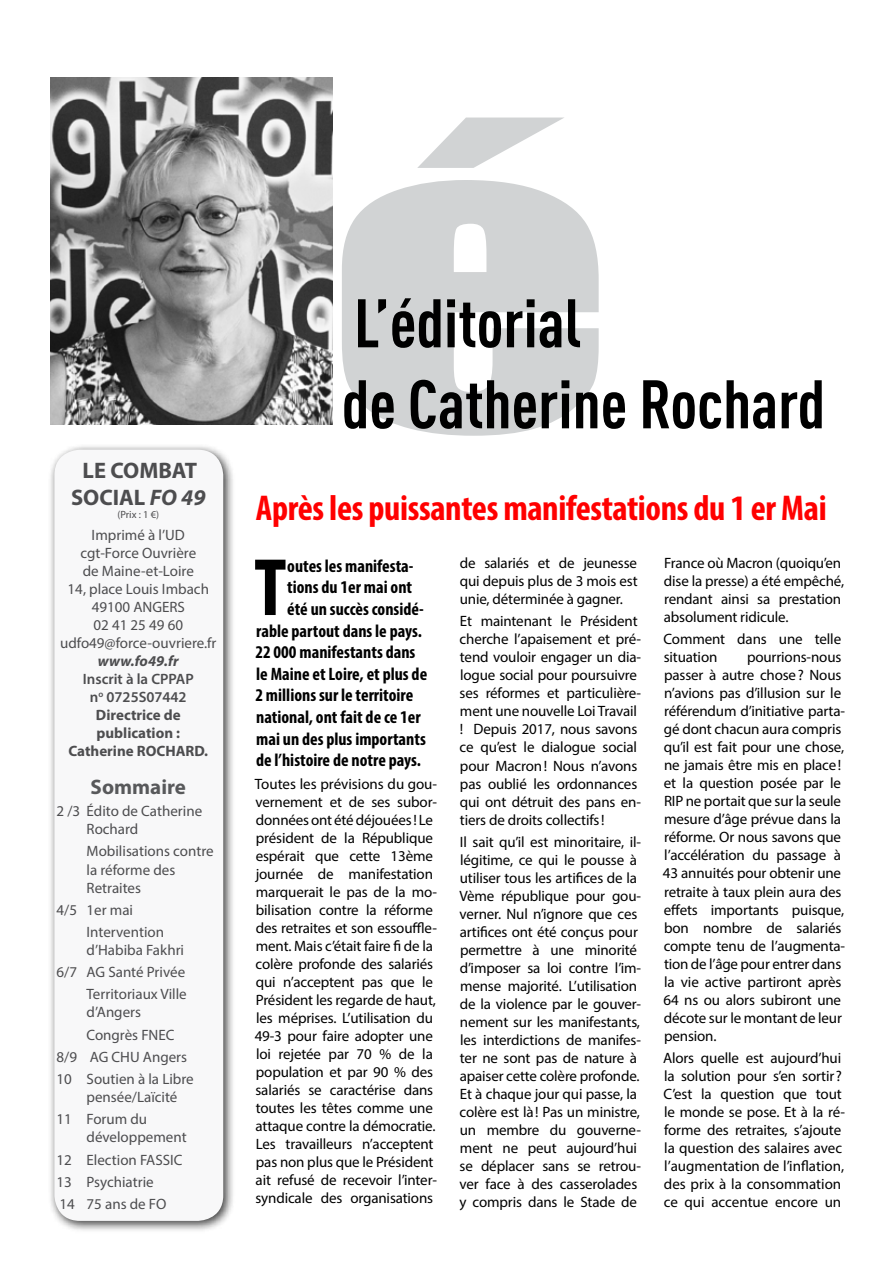
<style>
.page{position:relative;width:893px;height:1263px;background:#fff}
.page>*{position:absolute;margin:0;border:0;box-sizing:border-box;transform-origin:0 0}
.t1{font:700 condensed 82.05px "Myriad Pro";color:#000}
.t2{font:700 condensed 67.5px/81px "DIN Pro";color:#000}
.t3{font:700 condensed 36px "Myriad Pro";letter-spacing:-.01em;color:#f00}
.t4{font:700 22.5px/27px "Myriad Pro";color:#4d4d4f;text-align:center}
.t5{font:700 21px "Myriad Pro";color:#58595b}
.t6{font:700 condensed 18px "Myriad Pro";color:#000}
.t7{font:15px/18px "Myriad Pro";letter-spacing:-.01em;color:#000}
.t8{font:15px/18px "Myriad Pro";color:#4d4d4f}
.t9{font:700 15px/18px "Myriad Pro";color:#4d4d4f;text-align:center}
.t10{font:italic 700 15px "Myriad Pro";color:#4d4d4f}
.t11{font:10.5px "Myriad Pro";color:#4d4d4f}
.s1{font-style:italic}
.s2{font-weight:600}
</style>
<div class="page">
<svg style="left:342px;top:118px;width:257px;height:318px;fill:#d1d3d4"></svg>
<img style="left:51px;top:78px;width:281px;height:346px">
<div style="left:48px;top:444px;width:188px;height:789px;background:#000;opacity:.75"></div>
<div style="left:54px;top:450px;width:169px;height:771px;background:#f8f8f9;border-radius:26px"></div>
<h3 class="t4" style="left:71px;top:456px;width:136px">LE COMBAT<br>SOCIAL <span class="s1">FO 49</span></h3>
<p class="t11" style="left:117px;top:508px;width:43px">(Prix : 1 €)</p>
<p class="t8" style="left:60px;top:526px;width:158px;text-align:center">Imprimé à l’UD<br>cgt-Force Ouvrière<br>de Maine-et-Loire<br>14, place Louis Imbach<br>49100 ANGERS<br>02 41 25 49 60 udfo49@force-ouvriere.fr</p>
<p class="t10" style="left:98px;top:651px;width:82px">www.fo49.fr</p>
<p class="t9" style="left:68px;top:669px;width:141px"><span class="s2">Inscrit à la CPPAP<br>n</span><sup>o</sup> <span class="s2">0725S07442<br></span>Directrice de publication :<br>Catherine ROCHARD.</p>
<h3 class="t5" style="left:91px;top:773px;width:97px">Sommaire</h3>
<p class="t8" style="left:87px;top:802px;width:117px;text-indent:-30px">2 /3 Édito de Catherine<br>Rochard</p>
<p class="t8" style="left:87px;top:842px;width:129px">Mobilisations contre la réforme des<br>Retraites</p>
<p class="t8" style="left:87px;top:898px;width:79px;line-height:22.2px;text-indent:-30px">4/5 1er mai<br>Intervention</p>
<p class="t8" style="left:57px;top:939px;width:132px;line-height:22.2px;text-align:right">d’Habiba Fakhri<br>6/7 AG Santé Privée<br>Territoriaux Ville</p>
<p class="t8" style="left:87px;top:1003px;width:56px">d’Angers</p>
<p class="t8" style="left:87px;top:1025px;width:90px">Congrès FNEC</p>
<p class="t8" style="left:57px;top:1048px;width:132px">8/9 AG CHU Angers</p>
<p class="t8" style="left:57px;top:1070px;width:139px">10 Soutien à la Libre</p>
<p class="t8" style="left:57px;top:1086px;width:122px;line-height:22.2px;text-indent:30px">pensée/Laïcité<br>11 Forum du</p>
<p class="t8" style="left:57px;top:1126px;width:132px;line-height:22.2px;text-indent:30px">développement<br>12 Election FASSIC<br>13 Psychiatrie<br>14 75 ans de FO</p>
<h2 class="t2" style="left:342px;top:277px;width:485px">L’éditorial<br>de Catherine Rochard</h2>
<h3 class="t3" style="left:256px;top:486px;width:572px">Après les puissantes manifestations du 1 er Mai</h3>
<h1 class="t1" style="left:254px;top:536px;width:34px">T</h1>
<p class="t6" style="left:287px;top:555px;width:128px">outes les manifesta-</p>
<p class="t7" style="left:460px;top:554px;width:179px;text-align:justify">de salariés et de jeunesse qui depuis plus de 3 mois est unie, déterminée à gagner.</p>
<p class="t7" style="left:460px;top:612px;width:183px">Et maintenant le Président cherche l’apaisement et pré&shy;tend vouloir engager un dia&shy;logue social pour poursuivre ses réformes et particulière&shy;ment une nouvelle Loi Travail ! Depuis 2017, nous savons ce qu’est le dialogue social pour Macron! Nous n’avons pas oublié les ordonnances qui ont détruit des pans en&shy;tiers de droits collectifs!</p>
<p class="t7" style="left:459px;top:832px;width:183px">Il sait qu’il est minoritaire, il&shy;légitime, ce qui le pousse à utiliser tous les artifices de la<br>Vème république pour gou&shy;verner. Nul n’ignore que ces artifices ont été conçus pour permettre à une minorité d’imposer sa loi contre l’im&shy;mense majorité. L’utilisation de la violence par le gouver&shy;nement sur les manifestants, les interdictions de manifes&shy;ter ne sont pas de nature à apaiser cette colère profonde.<br>Et à chaque jour qui passe, la colère est là! Pas un ministre, un membre du gouverne&shy;ment ne peut aujourd’hui se déplacer sans se retrou&shy;ver face à des casserolades y compris dans le Stade de</p>
<p class="t7" style="left:664px;top:554px;width:182px">France où Macron (quoiqu’en dise la presse) a été empêché, rendant ainsi sa prestation absolument ridicule.</p>
<p class="t7" style="left:664px;top:630px;width:179px">Comment dans une telle situation</p>
<p class="t6" style="left:287px;top:576px;width:127px">tions du 1er mai ont</p>
<p class="t6" style="left:287px;top:598px;width:138px">été un succès considé-</p>
<p class="t6" style="left:256px;top:619px;width:167px">rable partout dans le pays.</p>
<p class="t6" style="left:255px;top:641px;width:161px">22 000 manifestants dans</p>
<p class="t6" style="left:256px;top:663px;width:172px">le Maine et Loire, et plus de</p>
<p class="t6" style="left:255px;top:684px;width:159px">2 millions sur le territoire</p>
<p class="t6" style="left:256px;top:706px;width:166px">national, ont fait de ce 1er</p>
<p class="t6" style="left:256px;top:727px;width:171px">mai un des plus importants</p>
<p class="t6" style="left:256px;top:749px;width:166px">de l’histoire de notre pays.</p>
<p class="t7" style="left:255px;top:774px;width:184px">Toutes les prévisions du gou&shy;vernement et de ses subor&shy;données ont été déjouées! Le président de la République espérait que cette 13ème journée de manifestation marquerait le pas de la mo&shy;bilisation contre la réforme des retraites et son essouffle&shy;ment. Mais c’était faire fi de la colère profonde des salariés qui n’acceptent pas que le<br>Président les regarde de haut, les méprises. L’utilisation du<br>49-3 pour faire adopter une loi rejetée par 70 % de la population et par 90 % des salariés se caractérise dans toutes les têtes comme une attaque contre la démocratie.<br>Les travailleurs n’acceptent pas non plus que le Président ait refusé de recevoir l’inter&shy;syndicale des organisations</p>
<p class="t7" style="left:663px;top:648px;width:184px;text-indent:84px">pourrions-nous passer à autre chose? Nous n’avions pas d’illusion sur le référendum d’initiative parta&shy;gé dont chacun aura compris qu’il est fait pour une chose, ne jamais être mis en place! et la question posée par le<br>RIP ne portait que sur la seule mesure d’âge prévue dans la réforme. Or nous savons que l’accélération du passage à<br>43 annuités pour obtenir une retraite à taux plein aura des effets importants puisque, bon nombre de salariés compte tenu de l’augmenta&shy;tion de l’âge pour entrer dans la vie active partiront après<br>64 ns ou alors subiront une décote sur le montant de leur pension.</p>
<p class="t7" style="left:663px;top:1048px;width:184px">Alors quelle est aujourd’hui la solution pour s’en sortir ?<br>C’est la question que tout le monde se pose. Et à la ré&shy;forme des retraites, s’ajoute la question des salaires avec l’augmentation de l’inflation, des prix à la consommation ce qui accentue encore un</p>
</div>
